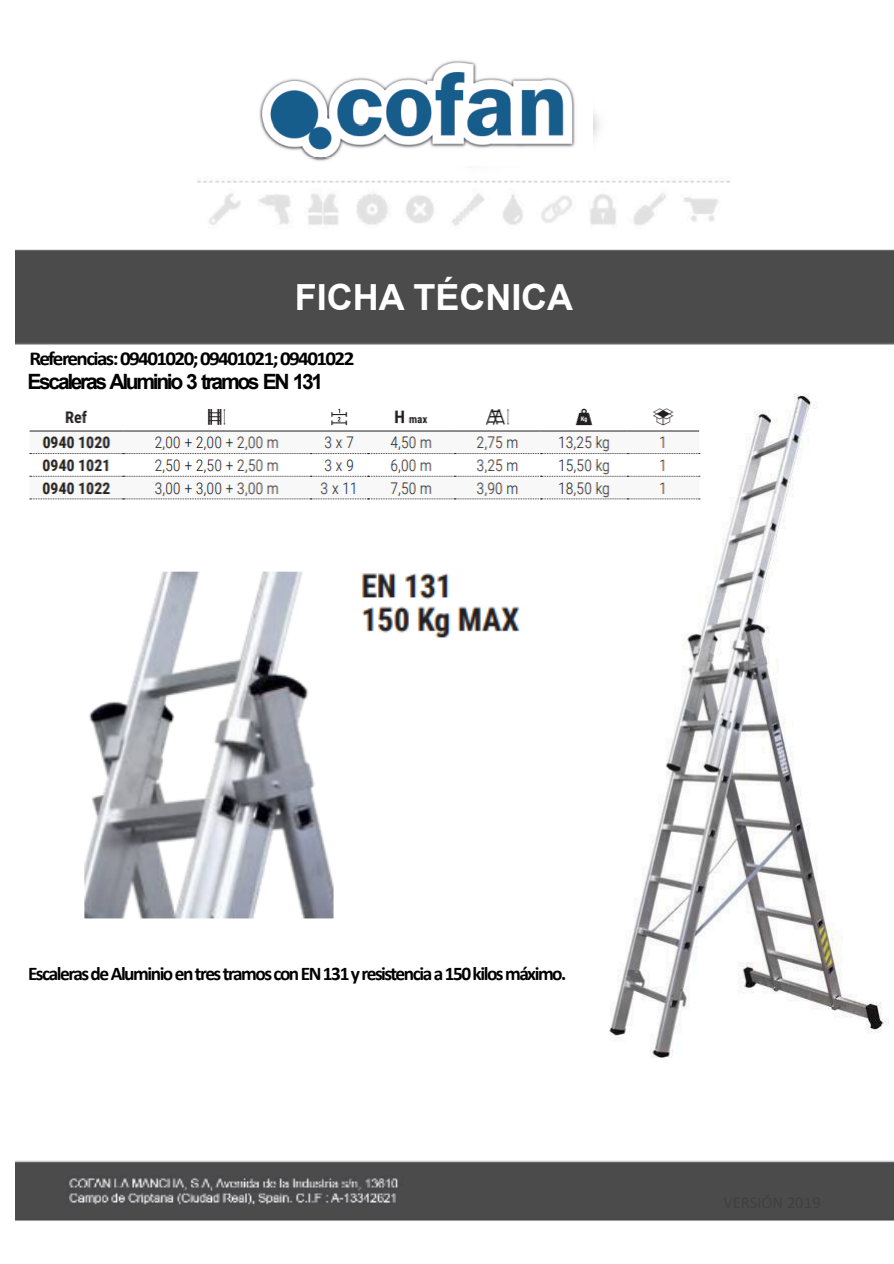
<style>
.page{position:relative;width:894px;height:1264px;background:#fff}
.page>*{position:absolute;margin:0;border:0;box-sizing:border-box;transform-origin:0 0}
.t1{font:700 36px "Arial";color:#fff}
.t2{font:700 21px "Arial";letter-spacing:-.11em;color:#000}
.t3{font:700 19.8px "Calibri";letter-spacing:-.075em;color:#000;scale:1.07 1}
.t4{font:700 19.35px "Calibri";letter-spacing:-.075em;color:#000}
</style>
<div class="page">
<img style="left:15px;top:180px;width:878px;height:1041px">
<img style="left:233px;top:386px;width:660px;height:681px">
<img style="left:19px;top:399px;width:700px;height:103px">
<img style="left:30px;top:551px;width:555px;height:392px">
<img style="left:259px;top:60px;width:316px;height:101px">
<h1 class="t1" style="left:295px;top:284px;width:280px">FICHA TÉCNICA</h1>
<p class="t3" style="left:29px;top:349px;width:305px">Referencias: 09401020; 09401021; 09401022</p>
<p class="t2" style="left:28px;top:373px;width:297px">Escaleras Aluminio 3 tramos EN 131</p>
<p class="t4" style="left:28px;top:965px;width:540px">Escaleras de Aluminio en tres tramos con EN 131 y resistencia a 150 kilos máximo.</p>
</div>
